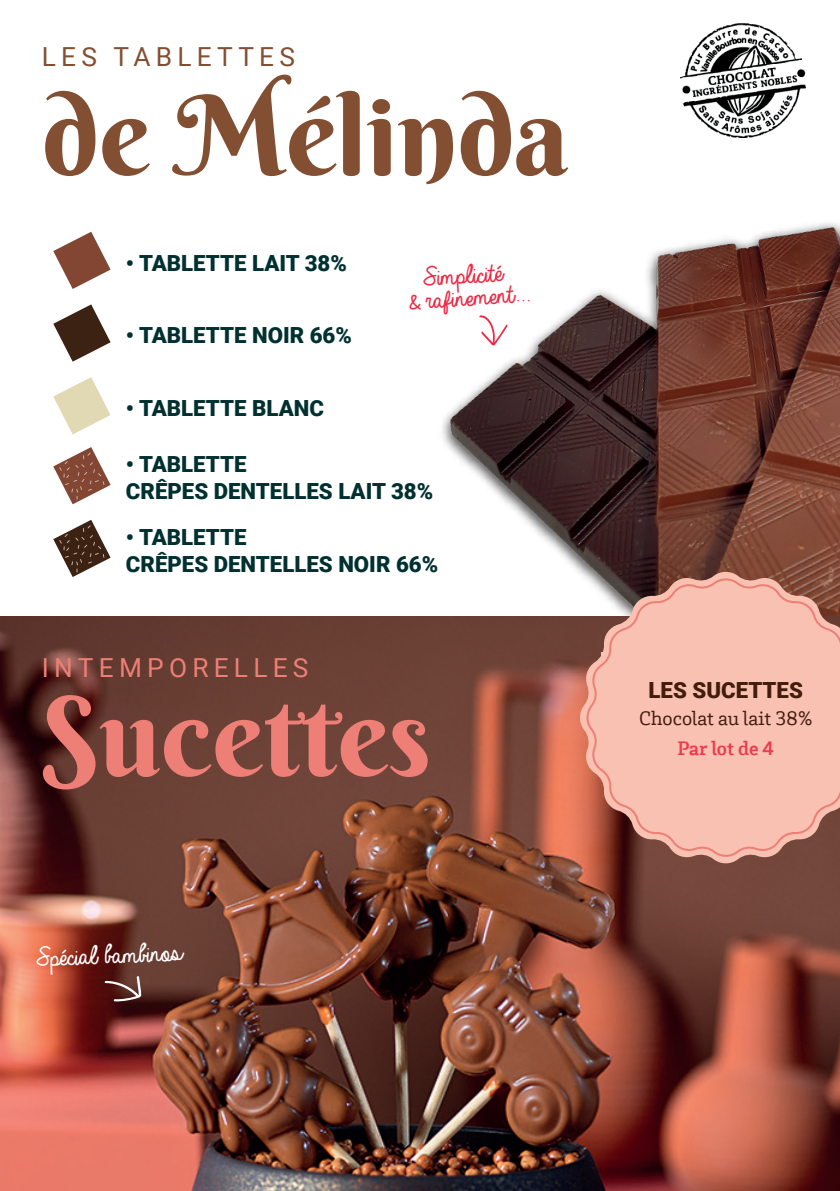
<style>
.page{position:relative;width:840px;height:1191px;background:#fff}
.page>*{position:absolute;margin:0;border:0;box-sizing:border-box;transform-origin:0 0}
.t1{font:111px "Berkshire Swash";color:#824f32}
.t2{font:111px "Berkshire Swash";color:#ed7f76}
.t3{font:28.2px/22.2px "Always In My Heart";color:#ed2c46;text-align:center}
.t4{font:28.2px "Always In My Heart";color:#fff}
.t5{font:26.2px "Roboto";letter-spacing:.2em;color:#ed7f76}
.t6{font:26.2px "Roboto";letter-spacing:.2em;color:#824f32}
.t7{font:900 22.2px/26.6px "Roboto";color:#013030}
.t8{font:900 22.2px "Roboto";color:#431d0c}
.t9{font:20.2px "Brix Slab W01";color:#431d0c}
.t10{font:700 20.2px "Brix Slab W01";color:#ee3a4f}
</style>
<div class="page">
<img style="left:442px;top:223px;width:397px;height:348px">
<img style="left:0;top:616px;width:839px;height:575px">
<svg style="left:104px;top:975px;width:37px;height:26px"></svg>
<svg style="left:53px;top:447px;width:57px;height:57px"></svg>
<svg style="left:53px;top:520px;width:57px;height:57px"></svg>
<svg style="left:53px;top:232px;width:57px;height:57px"></svg>
<svg style="left:53px;top:304px;width:57px;height:58px"></svg>
<svg style="left:53px;top:377px;width:57px;height:57px"></svg>
<svg style="left:478px;top:315px;width:29px;height:31px"></svg>
<svg style="left:578px;top:570px;width:261px;height:294px;background:#995f50"></svg>
<svg style="left:583px;top:575px;width:256px;height:285px;background:#e4ac9d"></svg>
<img style="left:680px;top:23px;width:125px;height:115px">
<p class="t6" style="left:42px;top:38px;width:254px">LES TABLETTES</p>
<h1 class="t1" style="left:42px;top:66px;width:528px">de Mélinda</h1>
<p class="t7" style="left:126px;top:248px;width:222px">• TABLETTE LAIT 38%</p>
<p class="t7" style="left:126px;top:321px;width:227px">• TABLETTE NOIR 66%</p>
<p class="t7" style="left:126px;top:394px;width:199px">• TABLETTE BLANC</p>
<p class="t3" style="left:400px;top:269px;width:123px;rotate:-4deg">Simplicité<br>&amp; rafinement...</p>
<p class="t7" style="left:126px;top:450px;width:308px">• TABLETTE<br>CRÊPES DENTELLES LAIT 38%</p>
<p class="t7" style="left:126px;top:523px;width:313px">• TABLETTE<br>CRÊPES DENTELLES NOIR 66%</p>
<p class="t5" style="left:42px;top:649px;width:268px">INTEMPORELLES</p>
<h1 class="t2" style="left:42px;top:667px;width:390px">Sucettes</h1>
<p class="t4" style="left:32px;top:942px;width:146px;rotate:-2deg">Spécial bambinos</p>
<p class="t8" style="left:648px;top:675px;width:156px">LES SUCETTES</p>
<p class="t9" style="left:638px;top:706px;width:175px">Chocolat au lait 38%</p>
<p class="t10" style="left:677px;top:736px;width:98px">Par lot de 4</p>
</div>
